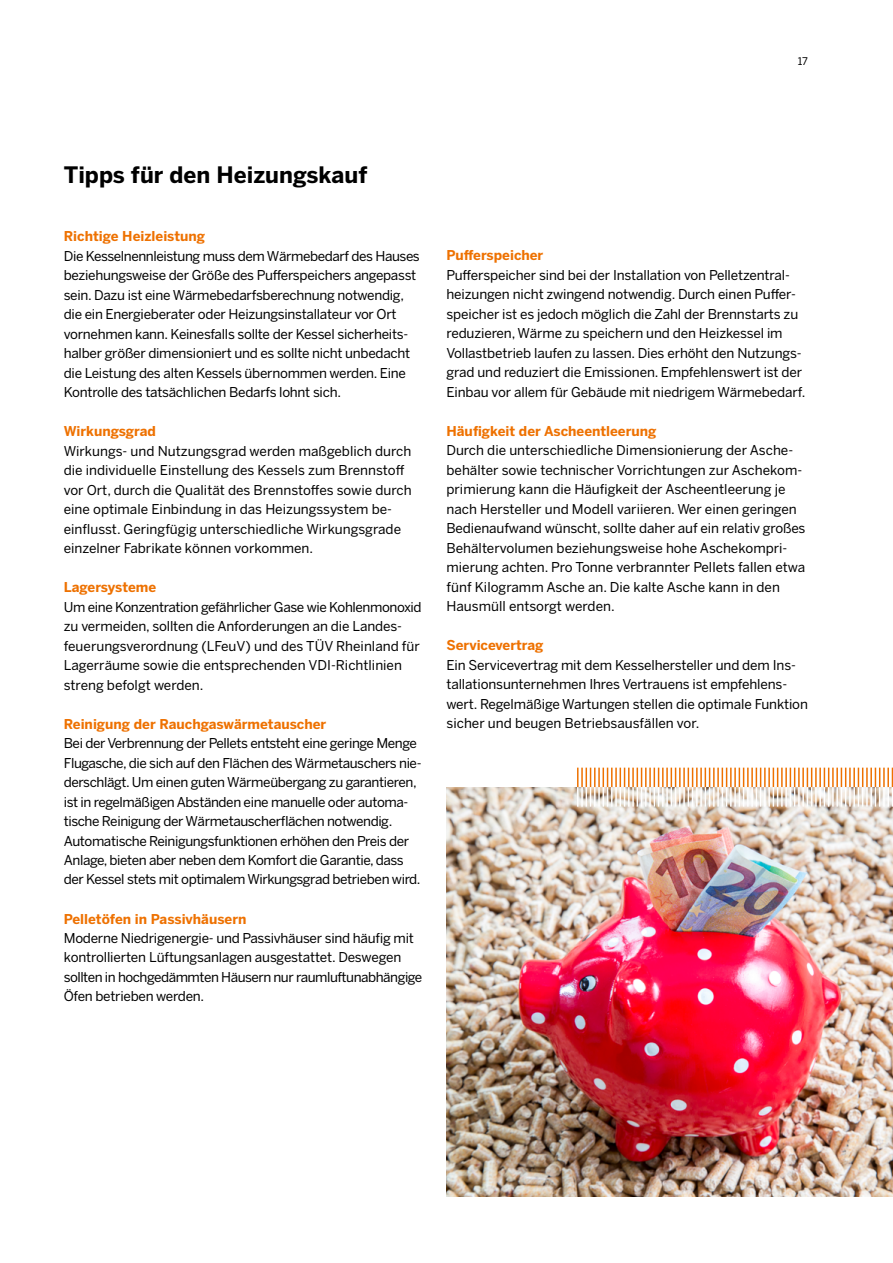
<style>
.page{position:relative;width:893px;height:1263px;background:#fff}
.page>*{position:absolute;margin:0;border:0;box-sizing:border-box;transform-origin:0 0}
.t1{font:700 22.5px "Benton Sans";color:#000}
.t2{font:13.5px/19.5px "Benton Sans";letter-spacing:-.01em;color:#000}
.t3{font:13.5px/19.5px "Benton Sans";letter-spacing:-.03em;color:#000}
.t4{font:700 13.5px "Benton Sans";color:#ee7100}
.t5{font:10.5px "Benton Sans";color:#000}
</style>
<div class="page">
<img style="left:446px;top:787px;width:447px;height:409px">
<svg style="left:577px;top:768px;width:316px;height:39px"></svg>
<p class="t5" style="left:798px;top:55px;width:12px">17</p>
<h1 class="t1" style="left:64px;top:161px;width:305px">Tipps für den Heizungskauf</h1>
<p class="t4" style="left:64px;top:228px;width:143px">Richtige Heizleistung</p>
<p class="t2" style="left:64px;top:246px;width:358px">Die Kesselnennleistung muss dem Wärmebedarf des Hauses beziehungsweise der Größe des Pufferspeichers angepasst sein. Dazu ist eine Wärmebedarfsberechnung notwendig, die ein Energieberater oder Heizungsinstallateur vor Ort vornehmen kann. Keinesfalls sollte der Kessel sicherheits&shy;halber größer dimensioniert und es sollte nicht unbedacht die Leistung des alten Kessels übernommen werden. Eine Kontrolle des tatsächlichen Bedarfs lohnt sich.</p>
<p class="t4" style="left:64px;top:423px;width:94px">Wirkungsgrad</p>
<p class="t2" style="left:64px;top:441px;width:349px">Wirkungs- und Nutzungsgrad werden maßgeblich durch die individuelle Einstellung des Kessels zum Brennstoff vor Ort, durch die Qualität des Brennstoffes sowie durch eine optimale Einbindung in das Heizungssystem be&shy;einflusst. Geringfügig unterschiedliche Wirkungsgrade einzelner Fabrikate können vorkommen.</p>
<p class="t4" style="left:64px;top:579px;width:94px">Lagersysteme</p>
<p class="t2" style="left:64px;top:597px;width:359px">Um eine Konzentration gefährlicher Gase wie Kohlenmonoxid zu vermeiden, sollten die Anforderungen an die Landes&shy;feuerungsverordnung (LFeuV) und des TÜV Rheinland für Lagerräume sowie die entsprechenden VDI-Richtlinien streng befolgt werden.</p>
<p class="t4" style="left:64px;top:715px;width:264px">Reinigung der Rauchgaswärmetauscher</p>
<p class="t3" style="left:64px;top:733px;width:359px">Bei der Verbrennung der Pellets entsteht eine geringe Menge Flugasche, die sich auf den Flächen des Wärmetauschers nie&shy;derschlägt. Um einen guten Wärmeübergang zu garantieren, ist in regelmäßigen Abständen eine manuelle oder automa&shy;tische Reinigung der Wärmetauscherflächen notwendig.<br>Automatische Reinigungsfunktionen erhöhen den Preis der Anlage, bieten aber neben dem Komfort die Garantie, dass der Kessel stets mit optimalem Wirkungsgrad betrieben wird.</p>
<p class="t4" style="left:64px;top:910px;width:184px">Pelletöfen in Passivhäusern</p>
<p class="t2" style="left:64px;top:928px;width:360px">Moderne Niedrigenergie- und Passivhäuser sind häufig mit kontrollierten Lüftungsanlagen ausgestattet. Deswegen sollten in hochgedämmten Häusern nur raumluftunabhängige Öfen betrieben werden.</p>
<p class="t4" style="left:446px;top:247px;width:98px">Pufferspeicher</p>
<p class="t2" style="left:446px;top:265px;width:360px">Pufferspeicher sind bei der Installation von Pelletzentral&shy;heizungen nicht zwingend notwendig. Durch einen Puffer&shy;speicher ist es jedoch möglich die Zahl der Brennstarts zu reduzieren, Wärme zu speichern und den Heizkessel im Vollastbetrieb laufen zu lassen. Dies erhöht den Nutzungs&shy;grad und reduziert die Emissionen. Empfehlenswert ist der Einbau vor allem für Gebäude mit niedrigem Wärmebedarf.</p>
<p class="t4" style="left:446px;top:423px;width:211px">Häufigkeit der Ascheentleerung</p>
<p class="t2" style="left:446px;top:440px;width:361px">Durch die unterschiedliche Dimensionierung der Asche&shy;behälter sowie technischer Vorrichtungen zur Aschekom&shy;primierung kann die Häufigkeit der Ascheentleerung je nach Hersteller und Modell variieren. Wer einen geringen Bedienaufwand wünscht, sollte daher auf ein relativ großes Behältervolumen beziehungsweise hohe Aschekompri&shy;mierung achten. Pro Tonne verbrannter Pellets fallen etwa fünf Kilogramm Asche an. Die kalte Asche kann in den Hausmüll entsorgt werden.</p>
<p class="t4" style="left:446px;top:637px;width:98px">Servicevertrag</p>
<p class="t2" style="left:446px;top:655px;width:363px">Ein Servicevertrag mit dem Kesselhersteller und dem Ins&shy;tallationsunternehmen Ihres Vertrauens ist empfehlens&shy;wert. Regelmäßige Wartungen stellen die optimale Funktion sicher und beugen Betriebsausfällen vor.</p>
</div>
